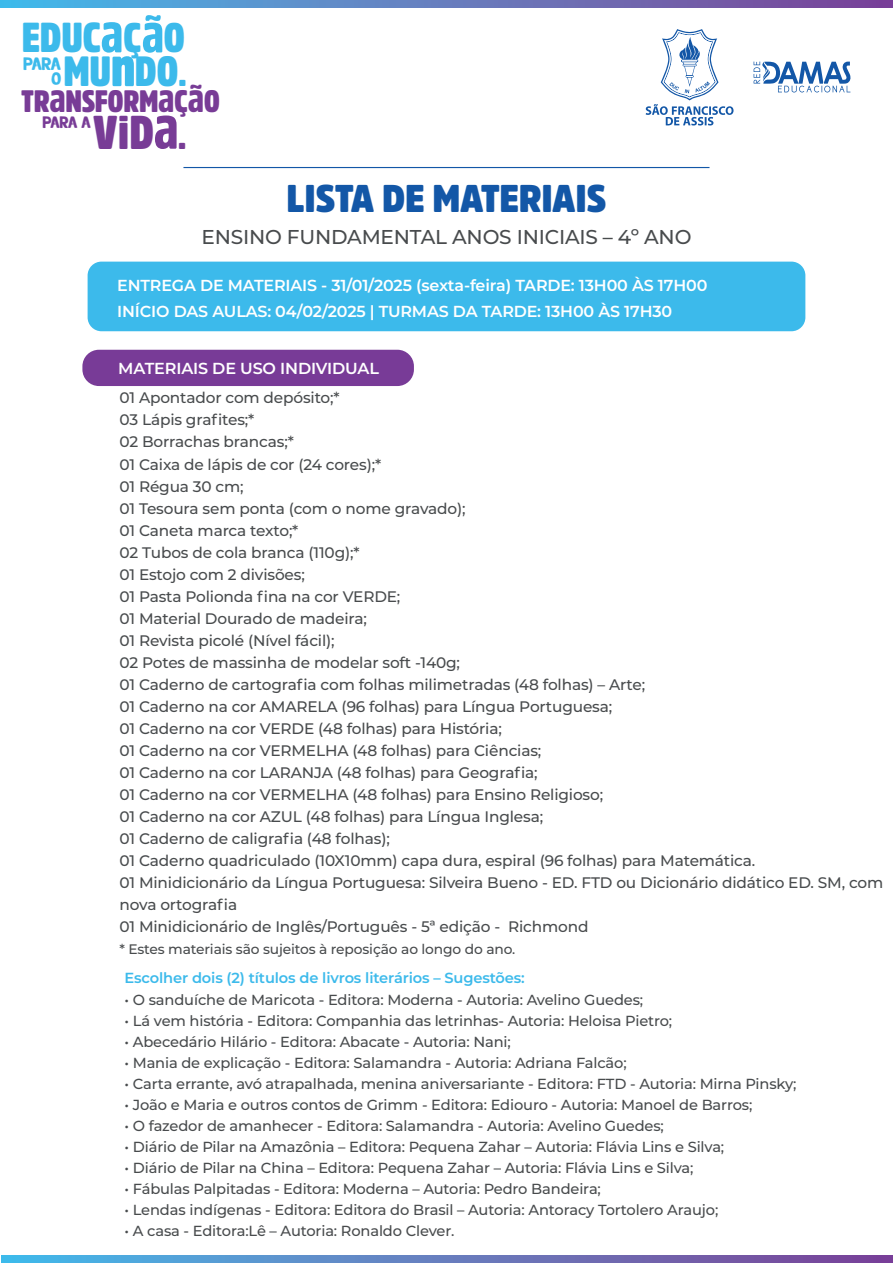
<style>
.page{position:relative;width:893px;height:1263px;background:#fff}
.page>*{position:absolute;margin:0;border:0;box-sizing:border-box;transform-origin:0 0}
.t1{font:900 46.95px "Amsi Pro Cond";color:#783c96}
.t2{font:900 41.85px "Amsi Pro Cond";color:#3cbaeb}
.t3{font:900 41.4px "Amsi Pro Cond";color:#3cbaeb}
.t4{font:900 38.25px "Amsi Pro Narw";letter-spacing:-.01em;color:#1357a7}
.t5{font:900 30.75px "Amsi Pro Cond";letter-spacing:-.01em;color:#783c96}
.t6{font:500 20.1px "Montserrat";letter-spacing:-.01em;color:#484b4d}
.t7{font:18.15px/15.1px "DK Magical Brush";color:#3cbaeb;text-align:right}
.t8{font:16.8px "DK Magical Brush";color:#783c96}
.t9{font:600 15.9px/25.8px "Montserrat";letter-spacing:-.01em;color:#fff}
.t10{font:500 15.3px/22px "Montserrat";letter-spacing:-.01em;color:#484b4d}
.t11{font:500 14.55px "Montserrat";letter-spacing:-.01em;color:#484b4d}
.t12{font:600 14.55px "Montserrat";letter-spacing:-.01em;color:#3cbaeb}
.t13{font:500 13.8px "Montserrat";letter-spacing:-.01em;color:#484b4d}
.s1{font-size:54.3px}
.s2{font-size:40.8px}
.s3{font-size:53.55px}
.s4{font-size:39.3px}
.s5{font-size:59.55px}
.s6{font-size:36.15px}
.s7{font-size:52.95px}
</style>
<div class="page">
<div style="left:88px;top:262px;width:717px;height:69px;background:#3cbaeb;border-radius:14px"></div>
<div style="left:82px;top:350px;width:332px;height:36px;background:#783b97;border-radius:17px"></div>
<svg style="left:0;top:0;width:893px;height:8px;background:#637dbf"></svg>
<svg style="left:1px;top:1255px;width:892px;height:8px;background:#637dbf"></svg>
<svg style="left:754px;top:62px;width:97px;height:30px"></svg>
<svg style="left:646px;top:29px;width:87px;height:97px"></svg>
<hr style="left:183px;top:167px;width:526px;height:1px;background:#1357a7">
<h3 class="t3" style="left:22px;top:9px;width:165px">EDUC<span class="s1">a</span><span class="s2">Ç</span><span class="s3">ã</span><span class="s2">O</span></h3>
<h3 class="t5" style="left:21px;top:80px;width:200px">TR<span class="s4">a</span>NSFORM<span class="s4">a</span>Ç<span class="s4">ã</span>O</h3>
<h1 class="t1" style="left:93px;top:100px;width:94px">ViD<span class="s5">a</span><span class="s6">.</span></h1>
<h2 class="t2" style="left:63px;top:43px;width:124px">MU<span class="s7">n</span>DO<span class="s6">.</span></h2>
<p class="t7" style="left:23px;top:56px;width:40px">PARA<br>O</p>
<p class="t8" style="left:43px;top:113px;width:50px">PARA A</p>
<h3 class="t4" style="left:287px;top:173px;width:321px">LISTA DE MATERIAIS</h3>
<h3 class="t6" style="left:201px;top:223px;width:491px">ENSINO FUNDAMENTAL ANOS INICIAIS – 4º ANO</h3>
<p class="t9" style="left:117px;top:272px;width:592px">ENTREGA DE MATERIAIS - 31/01/2025 (sexta-feira) TARDE: 13H00 ÀS 17H00<br>INÍCIO DAS AULAS: 04/02/2025 | TURMAS DA TARDE: 13H00 ÀS 17H30</p>
<p class="t9" style="left:118px;top:354px;width:262px">MATERIAIS DE USO INDIVIDUAL</p>
<p class="t10" style="left:119px;top:386px;width:765px">01 Apontador com depósito;*<br>03 Lápis grafites;*<br>02 Borrachas brancas;*<br>01 Caixa de lápis de cor (24 cores);*<br>01 Régua 30 cm;<br>01 Tesoura sem ponta (com o nome gravado);<br>01 Caneta marca texto;*<br>02 Tubos de cola branca (110g);*<br>01 Estojo com 2 divisões;<br>01 Pasta Polionda fina na cor VERDE;<br>01 Material Dourado de madeira;<br>01 Revista picolé (Nível fácil);<br>02 Potes de massinha de modelar soft -140g;<br>01 Caderno de cartografia com folhas milimetradas (48 folhas) – Arte;<br>01 Caderno na cor AMARELA (96 folhas) para Língua Portuguesa;<br>01 Caderno na cor VERDE (48 folhas) para História;<br>01 Caderno na cor VERMELHA (48 folhas) para Ciências;<br>01 Caderno na cor LARANJA (48 folhas) para Geografia;<br>01 Caderno na cor VERMELHA (48 folhas) para Ensino Religioso;<br>01 Caderno na cor AZUL (48 folhas) para Língua Inglesa;<br>01 Caderno de caligrafia (48 folhas);<br>01 Caderno quadriculado (10X10mm) capa dura, espiral (96 folhas) para Matemática.<br>01 Minidicionário da Língua Portuguesa: Silveira Bueno - ED. FTD ou Dicionário didático ED. SM, com nova ortografia<br>01 Minidicionário de Inglês/Português - 5ª edição - Richmond</p>
<p class="t13" style="left:119px;top:939px;width:397px">* Estes materiais são sujeitos à reposição ao longo do ano.</p>
<p class="t12" style="left:125px;top:968px;width:402px">Escolher dois (2) títulos de livros literários – Sugestões:</p>
<p class="t11" style="left:125px;top:989px;width:520px">• O sanduíche de Maricota - Editora: Moderna - Autoria: Avelino Guedes;</p>
<p class="t11" style="left:125px;top:1010px;width:549px">• Lá vem história - Editora: Companhia das letrinhas- Autoria: Heloisa Pietro;</p>
<p class="t11" style="left:125px;top:1031px;width:388px">• Abecedário Hilário - Editora: Abacate - Autoria: Nani;</p>
<p class="t11" style="left:125px;top:1052px;width:504px">• Mania de explicação - Editora: Salamandra - Autoria: Adriana Falcão;</p>
<p class="t11" style="left:125px;top:1073px;width:673px">• Carta errante, avó atrapalhada, menina aniversariante - Editora: FTD - Autoria: Mirna Pinsky;</p>
<p class="t11" style="left:125px;top:1094px;width:629px">• João e Maria e outros contos de Grimm - Editora: Ediouro - Autoria: Manoel de Barros;</p>
<p class="t11" style="left:125px;top:1115px;width:541px">• O fazedor de amanhecer - Editora: Salamandra - Autoria: Avelino Guedes;</p>
<p class="t11" style="left:125px;top:1136px;width:601px">• Diário de Pilar na Amazônia – Editora: Pequena Zahar – Autoria: Flávia Lins e Silva;</p>
<p class="t11" style="left:125px;top:1157px;width:570px">• Diário de Pilar na China – Editora: Pequena Zahar – Autoria: Flávia Lins e Silva;</p>
<p class="t11" style="left:125px;top:1178px;width:478px">• Fábulas Palpitadas - Editora: Moderna – Autoria: Pedro Bandeira;</p>
<p class="t11" style="left:125px;top:1199px;width:595px">• Lendas indígenas - Editora: Editora do Brasil – Autoria: Antoracy Tortolero Araujo;</p>
<p class="t11" style="left:125px;top:1220px;width:331px">• A casa - Editora:Lê – Autoria: Ronaldo Clever.</p>
</div>
